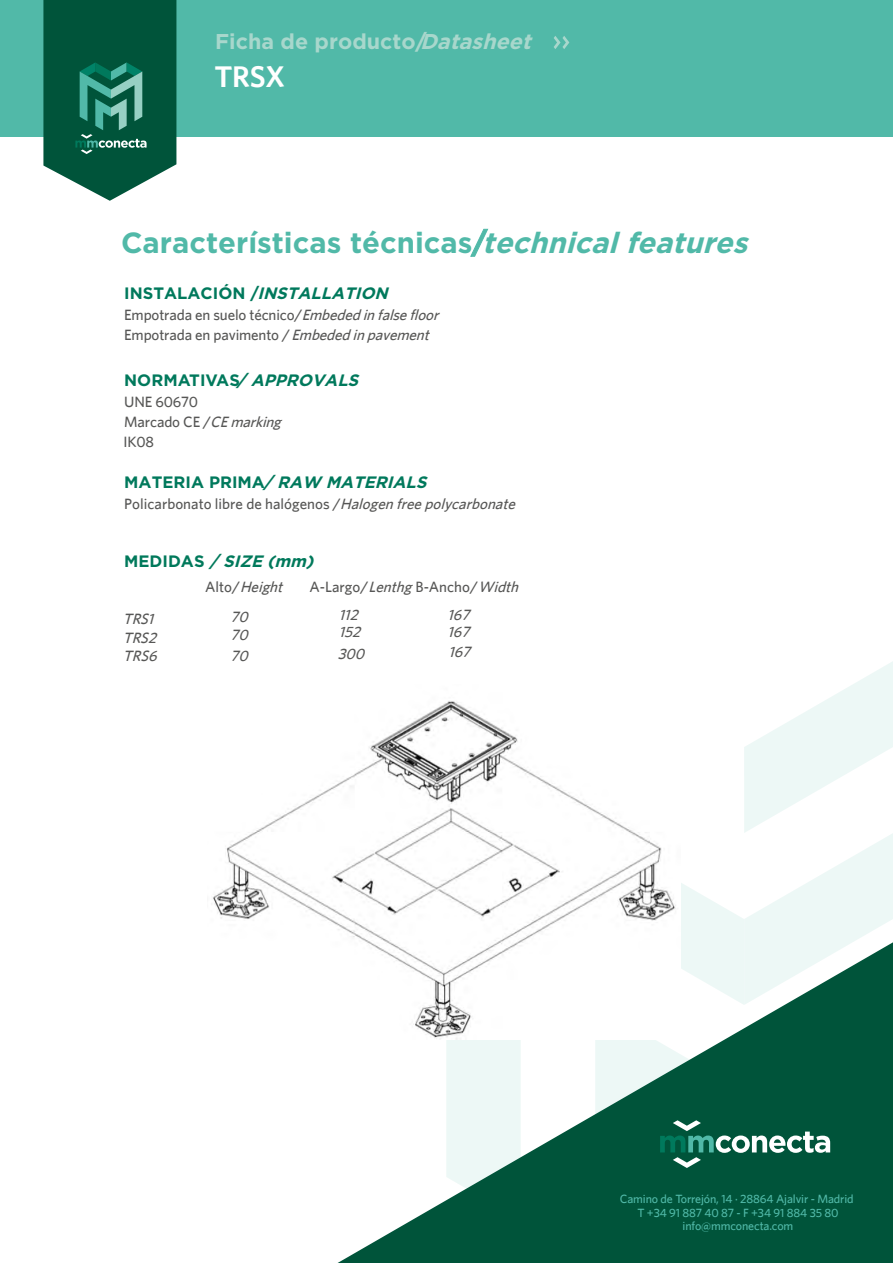
<style>
.page{position:relative;width:893px;height:1263px;background:#fff}
.page>*{position:absolute;margin:0;border:0;box-sizing:border-box;transform-origin:0 0}
.t1{font:600 30px "Whitney";color:#fff}
.t2{font:700 29.1px "Gotham";color:#51b9a8}
.t3{font:700 21.45px "Gotham";color:#a8d7cc}
.t4{font:700 16.5px "Gotham";color:#00795c}
.t5{font:italic 700 16.5px "Gotham";color:#00795c}
.t6{font:italic 700 16.5px "Gotham";color:#00795b}
.t7{font:500 15px/20.1px "Whitney";letter-spacing:-.01em;color:#575756}
.t8{font:italic 500 15px/17px "Whitney";color:#575756}
.t9{font:500 12px/13.5px "Whitney";letter-spacing:-.01em;color:#51b9a8;text-align:center}
.s1{font-style:italic}
.s2{font-style:normal}
</style>
<div class="page">
<svg style="left:872px;top:661px;width:21px;height:13px"></svg>
<div style="left:0;top:0;width:893px;height:136px;background:#51b9a8"></div>
<svg style="left:554px;top:36px;width:15px;height:13px"></svg>
<svg style="left:43px;top:0;width:133px;height:201px;background:#216d56"></svg>
<svg style="left:337px;top:674px;width:556px;height:589px"></svg>
<svg style="left:595px;top:1005px;width:298px;height:258px;background:#1d6851"></svg>
<img style="left:213px;top:684px;width:467px;height:355px">
<h3 class="t3" style="left:215px;top:27px;width:325px">Ficha de producto/<span class="s1">Datasheet</span></h3>
<h1 class="t1" style="left:214px;top:58px;width:72px">TRSX</h1>
<h2 class="t2" style="left:121px;top:223px;width:638px">Características técnicas/ <span class="s1">technicalfeatures</span></h2>
<p class="t4" style="left:124px;top:282px;width:271px">I N S T A L A C I Ó N / <span class="s1">INSTALLATION</span></p>
<p class="t7" style="left:124px;top:304px;width:320px">Empotrada en suelo técnico/<span class="s1">Embededinfalsefloor<br></span>Empotrada en pavimento /<span class="s1">Embededinpavement</span></p>
<p class="t4" style="left:124px;top:369px;width:241px">NORMATIVAS<span class="s1">/APPROVALS</span></p>
<p class="t7" style="left:123px;top:391px;width:164px">UNE 60670<br>Marcado CE /<span class="s1">CEmarking<br></span>IK08</p>
<p class="t5" style="left:124px;top:471px;width:309px"><span class="s2">MATERIA PRIMA</span> /RAW MATERIALS</p>
<p class="t7" style="left:124px;top:493px;width:397px">Policarbonato libre de halógenos / <span class="s1">Halogenfreepolycarbonate</span></p>
<p class="t6" style="left:124px;top:551px;width:196px"><span class="s2">M E D I D A S</span> /SIZE (mm)</p>
<p class="t8" style="left:205px;top:578px;width:83px"><span class="s2">Alto/</span>Height</p>
<p class="t7" style="left:339px;top:572px;width:185px;line-height:27.9px;text-indent:-30px">A-Largo/<span class="s1">Lenthg</span>B-Ancho/<span class="s1">Width<br>112</span></p>
<p class="t8" style="left:339px;top:623px;width:27px">152</p>
<p class="t8" style="left:448px;top:606px;width:28px">167<br>167</p>
<p class="t8" style="left:123px;top:609px;width:37px">TRS1</p>
<p class="t8" style="left:230px;top:608px;width:23px">70</p>
<p class="t8" style="left:123px;top:628px;width:39px">TRS2</p>
<p class="t8" style="left:230px;top:626px;width:23px">70</p>
<p class="t8" style="left:123px;top:647px;width:40px">TRS6</p>
<p class="t8" style="left:231px;top:647px;width:23px">70</p>
<p class="t8" style="left:338px;top:645px;width:32px">300</p>
<p class="t8" style="left:448px;top:643px;width:28px">167</p>
<p class="t9" style="left:620px;top:1192px;width:235px">Camino de Torrejón, 14 · 28864 Ajalvir - Madrid<br>T +34 91 887 40 87 - F +34 91 884 35 80 info@mmconecta.com</p>
</div>
